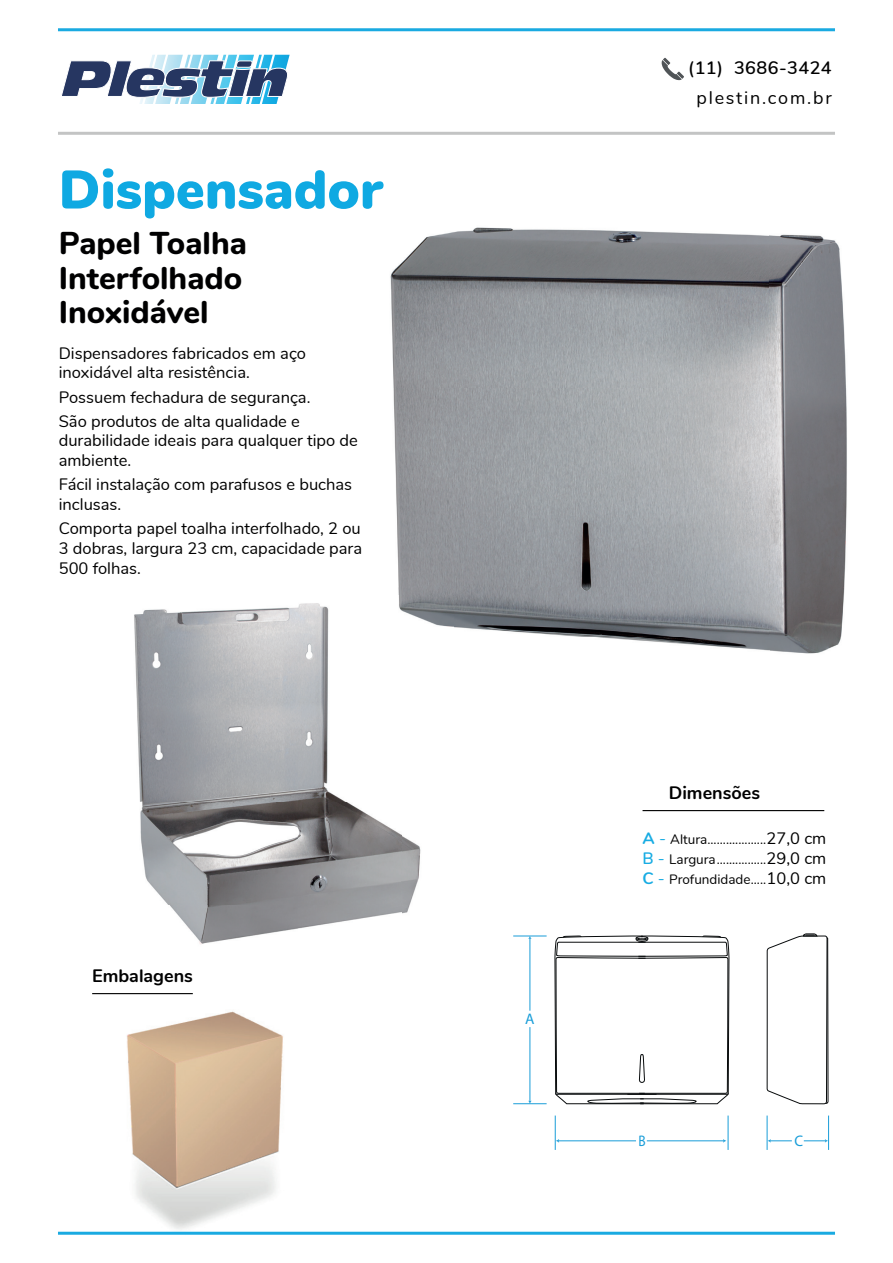
<style>
.page{position:relative;width:893px;height:1263px;background:#fff}
.page>*{position:absolute;margin:0;border:0;box-sizing:border-box;transform-origin:0 0}
.t1{font:900 54px "Nunito";color:#0fa9e2}
.t2{font:800 31.5px/34.5px "Nunito";color:#000001}
.t3{font:700 18px "Nunito";color:#000001}
.t4{font:18px "Nunito";letter-spacing:.1em;color:#000001}
.t5{font:600 18px "Nunito";letter-spacing:.025em;color:#000001}
.t6{font:16.5px/19.8px "Nunito";color:#000001}
.t7{font:15.3px "Myriad Pro";color:#199dd8}
.t8{font:15.3px "Myriad Pro";color:#199dd8;scale:.87 1}
.t9{font:13.5px/19.8px "Nunito";color:#000001;text-align:justify}
.s1{font-weight:700;font-size:16.5px;color:#18ace3}
.s2{font-size:16.5px;color:#18ace3}
.s3{font-size:16.5px}
.s4{font-weight:600;font-size:16.5px;color:#18ace3}
</style>
<div class="page">
<hr style="left:642px;top:810px;width:182px;height:1px;background:#000001">
<hr style="left:92px;top:993px;width:101px;height:1px;background:#000001">
<img style="left:390px;top:227px;width:380px;height:410px">
<img style="left:770px;top:234px;width:77px;height:420px">
<img style="left:596px;top:637px;width:174px;height:14px">
<img style="left:134px;top:603px;width:268px;height:341px">
<img style="left:402px;top:836px;width:19px;height:78px">
<img style="left:373px;top:595px;width:81px;height:92px">
<hr style="left:513px;top:1103px;width:34px;height:1px;background:#199dd8">
<hr style="left:828px;top:1115px;width:1px;height:35px;background:#199dd8">
<svg style="left:804px;top:1139px;width:24px;height:3px"></svg>
<hr style="left:767px;top:1115px;width:1px;height:35px;background:#199dd8">
<svg style="left:768px;top:1139px;width:24px;height:3px"></svg>
<hr style="left:555px;top:1115px;width:1px;height:35px;background:#199dd8">
<hr style="left:728px;top:1115px;width:1px;height:35px;background:#199dd8">
<hr style="left:558px;top:1140px;width:78px;height:1px;background:#199dd8">
<hr style="left:647px;top:1140px;width:77px;height:1px;background:#199dd8">
<hr style="left:530px;top:1027px;width:1px;height:74px;background:#199dd8">
<hr style="left:513px;top:936px;width:34px;height:1px;background:#199dd8">
<hr style="left:530px;top:938px;width:1px;height:73px;background:#199dd8">
<svg style="left:554px;top:935px;width:176px;height:169px"></svg>
<svg style="left:766px;top:933px;width:63px;height:171px"></svg>
<img style="left:121px;top:1011px;width:167px;height:221px">
<svg style="left:662px;top:58px;width:22px;height:22px"></svg>
<hr style="left:58px;top:1232px;width:777px;height:3px;background:#1aaae1">
<hr style="left:58px;top:28px;width:777px;height:3px;background:#1aaae1">
<hr style="left:58px;top:132px;width:777px;height:3px;background:#c3c4c4">
<svg style="left:61px;top:55px;width:229px;height:49px"></svg>
<h1 class="t1" style="left:59px;top:150px;width:325px">Dispensador</h1>
<h2 class="t2" style="left:59px;top:224px;width:190px">Papel Toalha<br>Interfolhado<br>Inoxidável</h2>
<p class="t6" style="left:59px;top:342px;width:249px">Dispensadores fabricados em aço inoxidável alta resistência.</p>
<p class="t6" style="left:59px;top:384px;width:253px;line-height:24px">Possuem fechadura de segurança.<br>São produtos de alta qualidade e</p>
<p class="t6" style="left:59px;top:430px;width:301px">durabilidade ideais para qualquer tipo de ambiente.</p>
<p class="t6" style="left:59px;top:474px;width:295px">Fácil instalação com parafusos e buchas inclusas.</p>
<p class="t6" style="left:59px;top:517px;width:305px;text-align:justify">Comporta papel toalha interfolhado, 2 ou 3 dobras, largura 23 cm, capacidade para 500 folhas.</p>
<p class="t3" style="left:92px;top:962px;width:102px">Embalagens</p>
<p class="t5" style="left:688px;top:55px;width:145px">(11) 3686-3424</p>
<p class="t4" style="left:696px;top:84px;width:137px">plestin.com.br</p>
<p class="t7" style="left:525px;top:1010px;width:11px">A</p>
<p class="t3" style="left:669px;top:780px;width:93px">Dimensões</p>
<p class="t9" style="left:642px;top:829px;width:185px"><span class="s1">A</span> <span class="s2">-</span> Altura...................<span class="s3">27,0 cm </span><span class="s4">B</span> <span class="s2">-</span> Largura................<span class="s3">29,0 cm </span><span class="s1">C</span> <span class="s2">-</span> Profundidade.....<span class="s3">10,0 cm</span></p>
<p class="t8" style="left:638px;top:1131px;width:10px">B</p>
<p class="t7" style="left:795px;top:1131px;width:10px">C</p>
</div>
